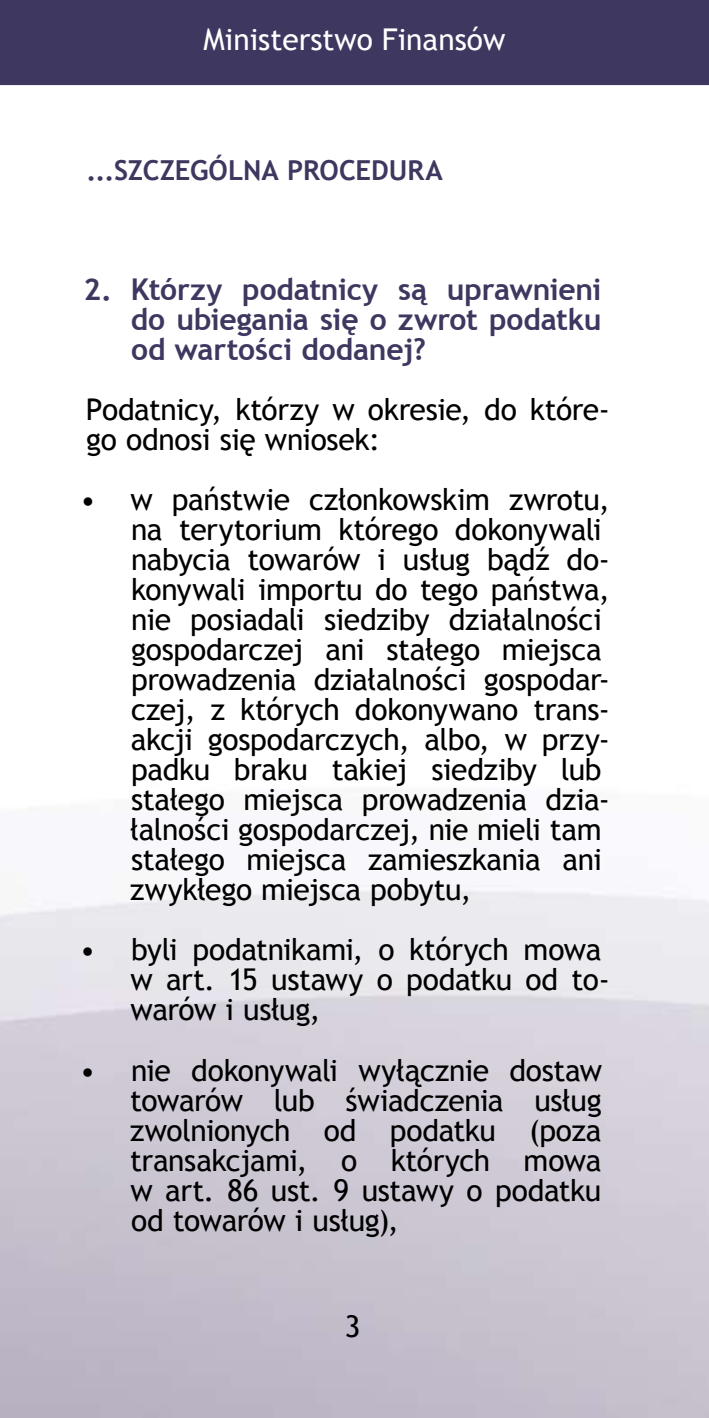
<style>
.page{position:relative;width:709px;height:1418px;background:#fff}
.page>*{position:absolute;margin:0;border:0;box-sizing:border-box;transform-origin:0 0}
.t1{font:30px/30px "Trebuchet MS";letter-spacing:-.015em;color:#000}
.t2{font:700 30px/30px "Trebuchet MS";letter-spacing:-.005em;color:#3e3760;text-align:justify}
.t3{font:30px "Trebuchet MS";color:#fff}
.t4{font:700 27.5px "Trebuchet MS";color:#3e3760}
</style>
<div class="page">
<div style="left:0;top:0;width:709px;height:85px;background:#3e3760"></div>
<p class="t3" style="left:203px;top:22px;width:303px">Ministerstwo Finansów</p>
<p class="t4" style="left:86px;top:153px;width:46px">...SZCZEGÓLNA</p>
<p class="t4" style="left:287px;top:153px;width:18px">PROCED</p>
<p class="t4" style="left:389px;top:153px;width:37px">URA</p>
<p class="t2" style="left:131px;top:274px;width:472px;text-indent:-47px">2. Którzy podatnicy są uprawnieni do ubiegania się o zwrot podatku od wartości dodanej?</p>
<p class="t1" style="left:86px;top:395px;width:525px">Podatnicy, którzy w okresie, do które&shy;go odnosi się wniosek:</p>
<p class="t1" style="left:130px;top:485px;width:481px;text-indent:-50px">• w państwie członkowskim zwrotu, na terytorium którego dokonywali nabycia towarów i usług bądź do&shy;konywali importu do tego państwa, nie posiadali siedziby działalności gospodarczej ani stałego miejsca prowadzenia działalności gospodar&shy;czej, z których dokonywano trans&shy;akcji gospodarczych, albo, w przy&shy;padku braku takiej siedziby lub stałego miejsca prowadzenia dzia&shy;łalności gospodarczej, nie mieli tam stałego miejsca zamieszkania ani zwykłego miejsca pobytu,</p>
<p class="t1" style="left:130px;top:935px;width:481px;text-indent:-50px">• byli podatnikami, o których mowa w art. 15 ustawy o podatku od to&shy;warów i usług,</p>
<p class="t1" style="left:130px;top:1055px;width:473px;text-align:justify;text-indent:-50px">• nie dokonywali wyłącznie dostaw towarów lub świadczenia usług zwolnionych od podatku (poza transakcjami, o których mowa w art. 86 ust. 9 ustawy o podatku od towarów i usług),</p>
<p class="t1" style="left:345px;top:1311px;width:17px">3</p>
</div>
